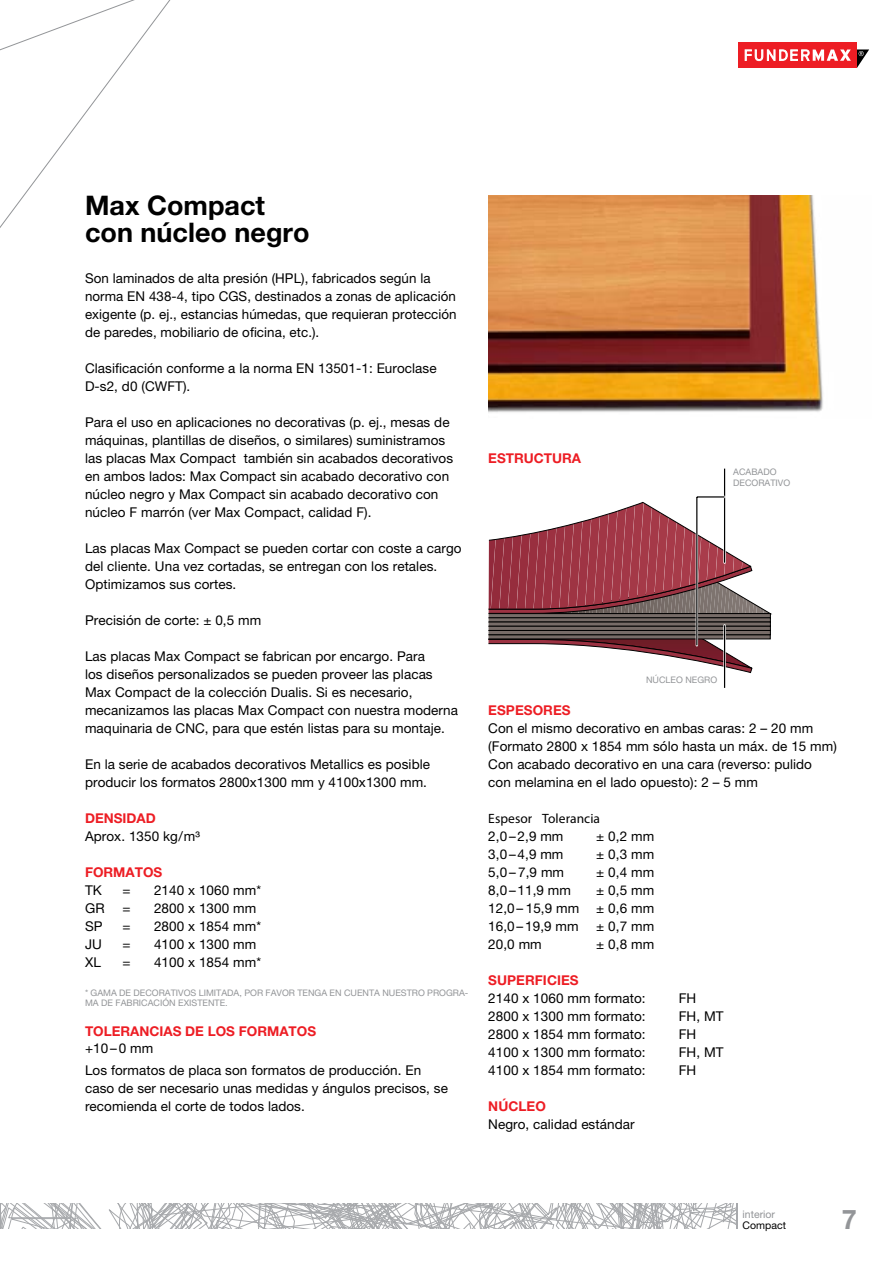
<style>
.page{position:relative;width:893px;height:1263px;background:#fff}
.page>*{position:absolute;margin:0;border:0;box-sizing:border-box;transform-origin:0 0}
.t1{font:700 27px/27px "Helvetica Neue LT Pro";color:#000}
.t2{font:700 27px "Helvetica Neue LT Pro";color:#939598}
.t3{font:13.5px/18px "Helvetica Neue LT Pro";letter-spacing:.005em;color:#000}
.t4{font:700 13.5px "Helvetica Neue LT Pro";color:#ed1d24}
.t5{font:13.5px "Myriad Pro";letter-spacing:.005em;color:#000}
.t6{font:10.5px "Helvetica Neue LT Pro";color:#939598}
.t7{font:10.5px "Helvetica Neue LT Pro";color:#000}
.t8{font:9px/10.5px "Helvetica Neue LT Pro";color:#939598}
</style>
<div class="page">
<img style="left:488px;top:196px;width:335px;height:217px">
<svg style="left:488px;top:501px;width:284px;height:171px"></svg>
<hr style="left:723px;top:625px;width:3px;height:63px;background:#fff">
<hr style="left:724px;top:625px;width:1px;height:63px;background:#000">
<hr style="left:723px;top:469px;width:3px;height:94px;background:#fff">
<hr style="left:724px;top:469px;width:1px;height:94px;background:#000">
<hr style="left:696px;top:497px;width:2px;height:148px;background:#fff">
<hr style="left:697px;top:496px;width:28px;height:2px;background:#000">
<hr style="left:696px;top:497px;width:1px;height:148px;background:#000">
<div style="left:738px;top:43px;width:119px;height:25px;background:#ed1d24"></div>
<svg style="left:744px;top:49px;width:125px;height:19px"></svg>
<svg style="left:0;top:1203px;width:737px;height:26px"></svg>
<svg style="left:0;top:0;width:171px;height:228px"></svg>
<h1 class="t1" style="left:85px;top:191px;width:226px">Max Compact con núcleo negro</h1>
<p class="t3" style="left:85px;top:269px;width:373px">Son laminados de alta presión (HPL), fabricados según la norma EN 438-4, tipo CGS, destinados a zonas de aplicación exigente (p. ej., estancias húmedas, que requieran protección de paredes, mobiliario de oficina, etc.).</p>
<p class="t3" style="left:85px;top:359px;width:353px">Clasificación conforme a la norma EN 13501-1: Euroclase<br>D-s2, d0 (CWFT).</p>
<p class="t3" style="left:85px;top:413px;width:370px">Para el uso en aplicaciones no decorativas (p. ej., mesas de máquinas, plantillas de diseños, o similares) suministramos las placas Max Compact también sin acabados decorativos en ambos lados: Max Compact sin acabado decorativo con núcleo negro y Max Compact sin acabado decorativo con núcleo F marrón (ver Max Compact, calidad F).</p>
<p class="t3" style="left:85px;top:539px;width:378px">Las placas Max Compact se pueden cortar con coste a cargo del cliente. Una vez cortadas, se entregan con los retales.<br>Optimizamos sus cortes.</p>
<p class="t3" style="left:85px;top:611px;width:178px">Precisión de corte: ± 0,5 mm</p>
<p class="t3" style="left:85px;top:647px;width:374px">Las placas Max Compact se fabrican por encargo. Para<br>los diseños personalizados se pueden proveer las placas Max Compact de la colección Dualis. Si es necesario, mecanizamos las placas Max Compact con nuestra moderna maquinaria de CNC, para que estén listas para su montaje.</p>
<p class="t3" style="left:85px;top:755px;width:346px">En la serie de acabados decorativos Metallics es posible producir los formatos 2800x1300 mm y 4100x1300 mm.</p>
<p class="t4" style="left:85px;top:810px;width:72px">DENSIDAD</p>
<p class="t3" style="left:85px;top:827px;width:116px">Aprox. 1350 kg/m³</p>
<p class="t4" style="left:85px;top:864px;width:79px">FORMATOS</p>
<p class="t3" style="left:85px;top:881px;width:18px">TK</p>
<p class="t3" style="left:123px;top:881px;width:10px">=</p>
<p class="t3" style="left:154px;top:881px;width:109px">2140 x 1060 mm*</p>
<p class="t3" style="left:85px;top:899px;width:21px">GR</p>
<p class="t3" style="left:123px;top:899px;width:10px">=</p>
<p class="t3" style="left:154px;top:899px;width:104px">2800 x 1300 mm</p>
<p class="t3" style="left:85px;top:917px;width:19px">SP</p>
<p class="t3" style="left:123px;top:917px;width:10px">=</p>
<p class="t3" style="left:154px;top:917px;width:109px">2800 x 1854 mm*</p>
<p class="t3" style="left:85px;top:935px;width:18px">JU</p>
<p class="t3" style="left:123px;top:935px;width:10px">=</p>
<p class="t3" style="left:154px;top:935px;width:104px">4100 x 1300 mm</p>
<p class="t3" style="left:85px;top:953px;width:17px">XL</p>
<p class="t3" style="left:123px;top:953px;width:10px">=</p>
<p class="t3" style="left:154px;top:953px;width:109px">4100 x 1854 mm*</p>
<p class="t8" style="left:85px;top:987px;width:385px">* GAMA DE DECORATIVOS LIMITADA, POR FAVOR TENGA EN CUENTA NUESTRO PROGRA-<br>MA DE FABRICACIÓN EXISTENTE.</p>
<p class="t4" style="left:85px;top:1023px;width:233px">TOLERANCIAS DE LOS FORMATOS</p>
<p class="t3" style="left:85px;top:1036px;width:338px;line-height:22.5px">+10–0 mm<br>Los formatos de placa son formatos de producción. En</p>
<p class="t3" style="left:85px;top:1079px;width:364px">caso de ser necesario unas medidas y ángulos precisos, se recomienda el corte de todos lados.</p>
<p class="t4" style="left:488px;top:450px;width:94px">ESTRUCTURA</p>
<p class="t8" style="left:733px;top:466px;width:59px">ACABADO<br>DECORATIVO</p>
<p class="t8" style="left:646px;top:674px;width:73px">NÚCLEO NEGRO</p>
<p class="t4" style="left:488px;top:702px;width:84px">ESPESORES</p>
<p class="t3" style="left:488px;top:719px;width:350px">Con el mismo decorativo en ambas caras: 2 – 20 mm (Formato 2800 x 1854 mm sólo hasta un máx. de 15 mm)<br>Con acabado decorativo en una cara (reverso: pulido con melamina en el lado opuesto): 2 – 5 mm</p>
<p class="t5" style="left:488px;top:810px;width:113px">Espesor Tolerancia</p>
<p class="t3" style="left:488px;top:827px;width:77px">2,0–2,9 mm</p>
<p class="t3" style="left:596px;top:827px;width:59px">± 0,2 mm</p>
<p class="t3" style="left:488px;top:845px;width:77px">3,0–4,9 mm</p>
<p class="t3" style="left:596px;top:845px;width:59px">± 0,3 mm</p>
<p class="t3" style="left:488px;top:863px;width:77px">5,0– 7,9 mm</p>
<p class="t3" style="left:596px;top:863px;width:59px">± 0,4 mm</p>
<p class="t3" style="left:488px;top:881px;width:84px">8,0–11,9 mm</p>
<p class="t3" style="left:596px;top:881px;width:59px">± 0,5 mm</p>
<p class="t3" style="left:488px;top:899px;width:92px">12,0– 15,9 mm</p>
<p class="t3" style="left:596px;top:899px;width:59px">± 0,6 mm</p>
<p class="t3" style="left:488px;top:917px;width:92px">16,0–19,9 mm</p>
<p class="t3" style="left:596px;top:917px;width:59px">± 0,7 mm</p>
<p class="t3" style="left:488px;top:935px;width:55px">20,0 mm</p>
<p class="t3" style="left:596px;top:935px;width:59px">± 0,8 mm</p>
<p class="t4" style="left:488px;top:972px;width:92px">SUPERFICIES</p>
<p class="t3" style="left:488px;top:989px;width:159px">2140 x 1060 mm formato:</p>
<p class="t3" style="left:679px;top:989px;width:19px">FH</p>
<p class="t3" style="left:488px;top:1007px;width:159px">2800 x 1300 mm formato:</p>
<p class="t3" style="left:679px;top:1007px;width:46px">FH, MT</p>
<p class="t3" style="left:488px;top:1025px;width:159px">2800 x 1854 mm formato:</p>
<p class="t3" style="left:679px;top:1025px;width:19px">FH</p>
<p class="t3" style="left:488px;top:1043px;width:159px">4100 x 1300 mm formato:</p>
<p class="t3" style="left:679px;top:1043px;width:46px">FH, MT</p>
<p class="t3" style="left:488px;top:1061px;width:159px">4100 x 1854 mm formato:</p>
<p class="t3" style="left:679px;top:1061px;width:19px">FH</p>
<p class="t4" style="left:488px;top:1098px;width:59px">NÚCLEO</p>
<p class="t3" style="left:488px;top:1115px;width:148px">Negro, calidad estándar</p>
<p class="t6" style="left:743px;top:1208px;width:34px">interior</p>
<p class="t7" style="left:743px;top:1219px;width:45px">Compact</p>
<h1 class="t2" style="left:842px;top:1202px;width:17px">7</h1>
</div>
